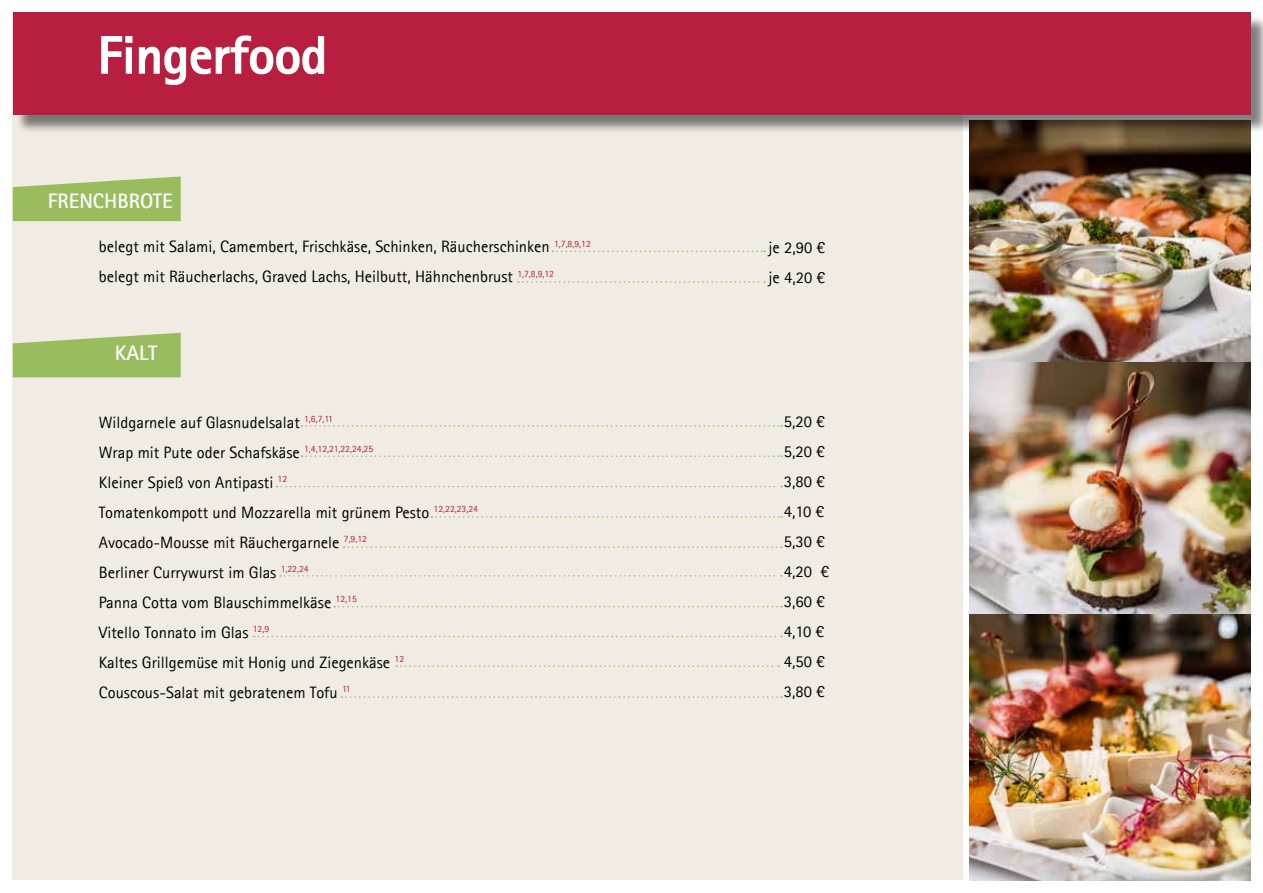
<style>
.page{position:relative;width:1263px;height:893px;background:#fff}
.page>*{position:absolute;margin:0;border:0;box-sizing:border-box;transform-origin:0 0}
.t1{font:700 52.5px "Agfa Rotis Sans Serif";color:#fff}
.t2{font:700 21px "Agfa Rotis Sans Serif";color:#fff}
.t3{font:16.5px/30px "Agfa Rotis Sans Serif";color:#000}
</style>
<div class="page">
<img style="left:969px;top:133px;width:281px;height:230px">
<div style="left:13px;top:13px;width:950px;height:867px;background:#f0ece3"></div>
<div style="left:15px;top:15px;width:1248px;height:118px;background:#000;opacity:.5"></div>
<div style="left:13px;top:13px;width:1237px;height:102px;background:#b71e3f"></div>
<svg style="left:13px;top:176px;width:168px;height:45px;background:#a4c36f"></svg>
<svg style="left:552px;top:251px;width:213px;height:1px"></svg>
<svg style="left:518px;top:281px;width:247px;height:2px"></svg>
<svg style="left:302px;top:425px;width:480px;height:2px"></svg>
<svg style="left:277px;top:486px;width:505px;height:1px"></svg>
<svg style="left:431px;top:516px;width:351px;height:2px"></svg>
<svg style="left:343px;top:546px;width:439px;height:2px"></svg>
<svg style="left:280px;top:575px;width:502px;height:2px"></svg>
<svg style="left:334px;top:606px;width:448px;height:1px"></svg>
<svg style="left:254px;top:636px;width:528px;height:1px"></svg>
<svg style="left:302px;top:455px;width:480px;height:2px"></svg>
<svg style="left:341px;top:696px;width:441px;height:2px"></svg>
<img style="left:969px;top:363px;width:281px;height:251px">
<img style="left:969px;top:614px;width:281px;height:266px">
<svg style="left:13px;top:333px;width:168px;height:44px;background:#a3c26d"></svg>
<svg style="left:396px;top:665px;width:383px;height:2px"></svg>
<svg style="left:101px;top:35px;width:224px;height:50px"></svg>
<h1 class="t1" style="left:98px;top:22px;width:231px">Fingerfood</h1>
<p class="t2" style="left:48px;top:188px;width:126px">FRENCHBROTE</p>
<p class="t3" style="left:99px;top:231px;width:493px">belegt mit Salami, Camembert, Frischkäse, Schinken, Räucherschinken <sup>1,7,8,9,12 </sup>belegt mit Räucherlachs, Graved Lachs, Heilbutt, Hähnchenbrust <sup>1,7,8,9,12</sup></p>
<p class="t2" style="left:115px;top:340px;width:44px">KALT</p>
<p class="t3" style="left:769px;top:232px;width:58px">je 2,90 € je 4,20 €</p>
<p class="t3" style="left:99px;top:407px;width:381px">Wildgarnele auf Glasnudelsalat <sup>1,6,7,11<br></sup>Wrap mit Pute oder Schafskäse <sup>1,4,12,21,22,24,25<br></sup>Kleiner Spieß von Antipasti <sup>12<br></sup>Tomatenkompott und Mozzarella mit grünem Pesto <sup>12,22,23,24<br></sup>Avocado-Mousse mit Räuchergarnele <sup>7,9,12<br></sup>Berliner Currywurst im Glas <sup>1,22,24<br></sup>Panna Cotta vom Blauschimmelkäse <sup>12,15<br></sup>Vitello Tonnato im Glas <sup>12,9<br></sup>Kaltes Grillgemüse mit Honig und Ziegenkäse <sup>12<br></sup>Couscous-Salat mit gebratenem Tofu <sup>11</sup></p>
<p class="t3" style="left:784px;top:406px;width:47px">5,20 €<br>5,20 €<br>3,80 €<br>4,10 €<br>5,30 €<br>4,20 €<br>3,60 €<br>4,10 €<br>4,50 €<br>3,80 €</p>
</div>
